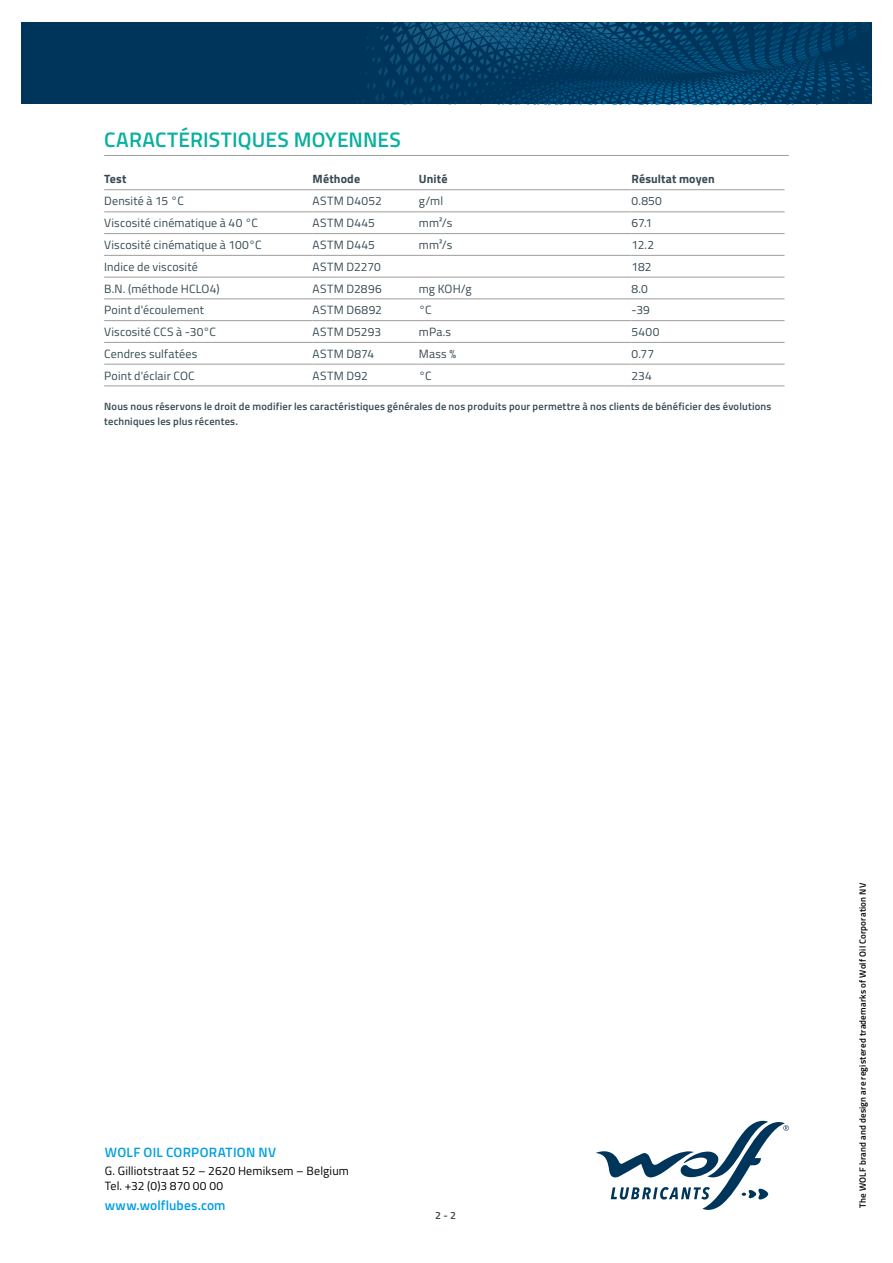
<style>
.page{position:relative;width:893px;height:1263px;background:#fff}
.page>*{position:absolute;margin:0;border:0;box-sizing:border-box;transform-origin:0 0}
.t1{font:600 21px "Titillium";letter-spacing:.01em;color:#08b0a0}
.t2{font:600 13.5px "Titillium";letter-spacing:.015em;color:#009fe3}
.t3{font:12px "Titillium";letter-spacing:.015em;color:#364953}
.t4{font:12px/14.4px "Titillium";letter-spacing:.015em;color:#000}
.t5{font:700 12px "Titillium";letter-spacing:.01em;color:#364953}
.t6{font:600 10.5px/15px "Titillium";letter-spacing:.02em;color:#364953}
.t7{font:600 9px "Titillium";letter-spacing:.025em;color:#000}
</style>
<div class="page">
<svg style="left:596px;top:1121px;width:193px;height:89px"></svg>
<svg style="left:21px;top:22px;width:851px;height:82px;background:#013b62"></svg>
<hr style="left:104px;top:155px;width:685px;height:1px;background:#9d9d9c">
<hr style="left:104px;top:189px;width:209px;height:1px;background:#9d9d9c">
<hr style="left:313px;top:189px;width:106px;height:1px;background:#9d9d9c">
<hr style="left:419px;top:189px;width:212px;height:1px;background:#9d9d9c">
<hr style="left:631px;top:189px;width:153px;height:1px;background:#9d9d9c">
<hr style="left:104px;top:211px;width:209px;height:1px;background:#9d9d9c">
<hr style="left:313px;top:211px;width:106px;height:1px;background:#9d9d9c">
<hr style="left:419px;top:211px;width:212px;height:1px;background:#9d9d9c">
<hr style="left:631px;top:211px;width:153px;height:1px;background:#9d9d9c">
<hr style="left:104px;top:233px;width:209px;height:1px;background:#9d9d9c">
<hr style="left:313px;top:233px;width:106px;height:1px;background:#9d9d9c">
<hr style="left:419px;top:233px;width:212px;height:1px;background:#9d9d9c">
<hr style="left:631px;top:233px;width:153px;height:1px;background:#9d9d9c">
<hr style="left:104px;top:255px;width:209px;height:1px;background:#9d9d9c">
<hr style="left:313px;top:255px;width:106px;height:1px;background:#9d9d9c">
<hr style="left:419px;top:255px;width:212px;height:1px;background:#9d9d9c">
<hr style="left:631px;top:255px;width:153px;height:1px;background:#9d9d9c">
<hr style="left:104px;top:277px;width:209px;height:1px;background:#9d9d9c">
<hr style="left:313px;top:277px;width:106px;height:1px;background:#9d9d9c">
<hr style="left:419px;top:277px;width:212px;height:1px;background:#9d9d9c">
<hr style="left:631px;top:277px;width:153px;height:1px;background:#9d9d9c">
<hr style="left:104px;top:298px;width:209px;height:1px;background:#9d9d9c">
<hr style="left:313px;top:298px;width:106px;height:1px;background:#9d9d9c">
<hr style="left:419px;top:298px;width:212px;height:1px;background:#9d9d9c">
<hr style="left:631px;top:298px;width:153px;height:1px;background:#9d9d9c">
<hr style="left:104px;top:320px;width:209px;height:1px;background:#9d9d9c">
<hr style="left:313px;top:320px;width:106px;height:1px;background:#9d9d9c">
<hr style="left:419px;top:320px;width:212px;height:1px;background:#9d9d9c">
<hr style="left:631px;top:320px;width:153px;height:1px;background:#9d9d9c">
<hr style="left:104px;top:342px;width:209px;height:1px;background:#9d9d9c">
<hr style="left:313px;top:342px;width:106px;height:1px;background:#9d9d9c">
<hr style="left:419px;top:342px;width:212px;height:1px;background:#9d9d9c">
<hr style="left:631px;top:342px;width:153px;height:1px;background:#9d9d9c">
<hr style="left:104px;top:364px;width:209px;height:1px;background:#9d9d9c">
<hr style="left:313px;top:364px;width:106px;height:1px;background:#9d9d9c">
<hr style="left:419px;top:364px;width:212px;height:1px;background:#9d9d9c">
<hr style="left:631px;top:364px;width:153px;height:1px;background:#9d9d9c">
<hr style="left:104px;top:385px;width:209px;height:1px;background:#9d9d9c">
<hr style="left:313px;top:385px;width:106px;height:1px;background:#9d9d9c">
<hr style="left:419px;top:385px;width:212px;height:1px;background:#9d9d9c">
<hr style="left:631px;top:385px;width:153px;height:1px;background:#9d9d9c">
<h1 class="t1" style="left:104px;top:124px;width:298px">CARACTÉRISTIQUES MOYENNES</h1>
<p class="t5" style="left:104px;top:170px;width:24px">Test</p>
<p class="t5" style="left:313px;top:170px;width:49px">Méthode</p>
<p class="t5" style="left:419px;top:170px;width:30px">Unité</p>
<p class="t5" style="left:631px;top:170px;width:85px">Résultat moyen</p>
<p class="t3" style="left:104px;top:192px;width:81px">Densité à 15 °C</p>
<p class="t3" style="left:313px;top:192px;width:71px">ASTM D4052</p>
<p class="t3" style="left:419px;top:192px;width:26px">g/ml</p>
<p class="t3" style="left:631px;top:192px;width:32px">0.850</p>
<p class="t3" style="left:104px;top:214px;width:155px">Viscosité cinématique à 40 °C</p>
<p class="t3" style="left:313px;top:214px;width:64px">ASTM D445</p>
<p class="t3" style="left:419px;top:214px;width:35px">mm²/s</p>
<p class="t3" style="left:631px;top:214px;width:22px">67.1</p>
<p class="t3" style="left:104px;top:236px;width:159px">Viscosité cinématique à 100°C</p>
<p class="t3" style="left:313px;top:236px;width:64px">ASTM D445</p>
<p class="t3" style="left:419px;top:236px;width:35px">mm²/s</p>
<p class="t3" style="left:631px;top:236px;width:24px">12.2</p>
<p class="t3" style="left:104px;top:258px;width:95px">Indice de viscosité</p>
<p class="t3" style="left:313px;top:258px;width:70px">ASTM D2270</p>
<p class="t3" style="left:631px;top:258px;width:22px">182</p>
<p class="t3" style="left:104px;top:279px;width:117px">B.N. (méthode HCLO4)</p>
<p class="t3" style="left:313px;top:279px;width:71px">ASTM D2896</p>
<p class="t3" style="left:419px;top:279px;width:54px">mg KOH/g</p>
<p class="t3" style="left:631px;top:279px;width:18px">8.0</p>
<p class="t3" style="left:104px;top:301px;width:101px">Point d'écoulement</p>
<p class="t3" style="left:313px;top:301px;width:71px">ASTM D6892</p>
<p class="t3" style="left:419px;top:301px;width:14px">°C</p>
<p class="t3" style="left:631px;top:301px;width:20px">-39</p>
<p class="t3" style="left:104px;top:323px;width:113px">Viscosité CCS à -30°C</p>
<p class="t3" style="left:313px;top:323px;width:70px">ASTM D5293</p>
<p class="t3" style="left:419px;top:323px;width:34px">mPa.s</p>
<p class="t3" style="left:631px;top:323px;width:29px">5400</p>
<p class="t3" style="left:104px;top:345px;width:95px">Cendres sulfatées</p>
<p class="t3" style="left:313px;top:345px;width:63px">ASTM D874</p>
<p class="t3" style="left:419px;top:345px;width:39px">Mass %</p>
<p class="t3" style="left:631px;top:345px;width:24px">0.77</p>
<p class="t3" style="left:104px;top:367px;width:92px">Point d'éclair COC</p>
<p class="t3" style="left:313px;top:367px;width:57px">ASTM D92</p>
<p class="t3" style="left:419px;top:367px;width:14px">°C</p>
<p class="t3" style="left:631px;top:367px;width:22px">234</p>
<p class="t6" style="left:104px;top:398px;width:669px">Nous nous réservons le droit de modifier les caractéristiques générales de nos produits pour permettre à nos clients de bénéficier des évolutions techniques les plus récentes.</p>
<p class="t2" style="left:105px;top:1142px;width:173px">WOLF OIL CORPORATION NV</p>
<p class="t4" style="left:105px;top:1163px;width:246px">G. Gilliotstraat 52 – 2620 Hemiksem – Belgium<br>Tel. +32 (0)3 870 00 00</p>
<p class="t2" style="left:105px;top:1195px;width:122px">www.wolflubes.com</p>
<p class="t6" style="left:435px;top:1207px;width:22px">2 - 2</p>
<p class="t7" style="left:856px;top:1208px;width:326px;rotate:-90deg">The WOLF brand and design are registered trademarks of Wolf Oil Corporation NV</p>
</div>
